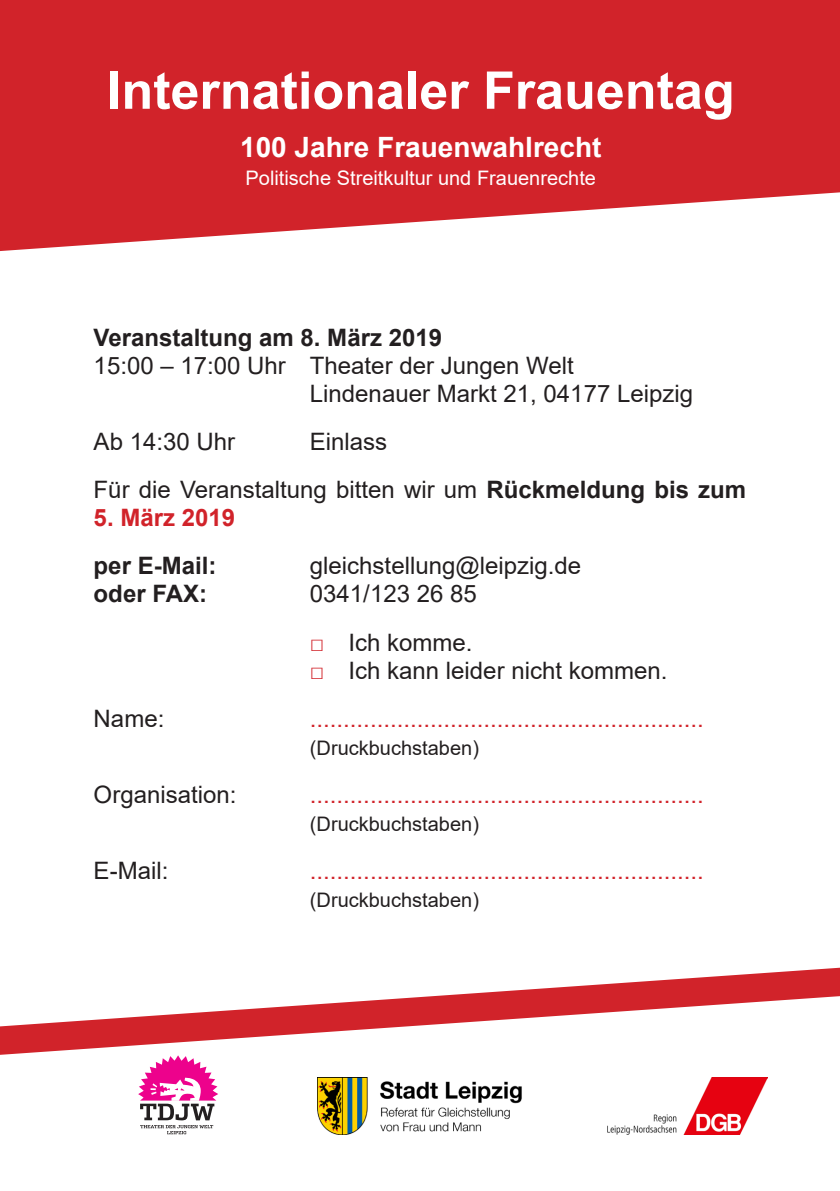
<style>
.page{position:relative;width:840px;height:1191px;background:#fff}
.page>*{position:absolute;margin:0;border:0;box-sizing:border-box;transform-origin:0 0}
.t1{font:700 52px "Arial";color:#fff}
.t2{font:700 28px "Arial";color:#fff}
.t3{font:24px "Arial";color:#231f20}
.t4{font:24px "Arial";color:#d1232a}
.t5{font:700 24px "Arial";color:#231f20}
.t6{font:700 24px "Arial";color:#d1232a}
.t7{font:20px "Arial";color:#231f20}
.t8{font:20px "Arial";color:#fff}
.s1{font-weight:700}
.s2{font-weight:700;color:#d1232a}
.s3{color:#d1232a}
</style>
<div class="page">
<svg style="left:0;top:0;width:839px;height:251px;background:#d63c42"></svg>
<svg style="left:0;top:967px;width:839px;height:87px"></svg>
<img style="left:317px;top:1077px;width:205px;height:57px">
<svg style="left:138px;top:1055px;width:80px;height:79px"></svg>
<img style="left:607px;top:1077px;width:160px;height:57px">
<p class="t1" style="left:107px;top:54px;width:629px">Internationaler Frauentag</p>
<p class="t2" style="left:240px;top:127px;width:363px">100 Jahre Frauenwahlrecht</p>
<p class="t8" style="left:245px;top:164px;width:352px">Politische Streitkultur und Frauenrechte</p>
<p class="t5" style="left:94px;top:321px;width:350px">Veranstaltung am 8. März 2019</p>
<p class="t3" style="left:94px;top:349px;width:481px">15:00 – 17:00 Uhr Theater der Jungen Welt</p>
<p class="t3" style="left:310px;top:377px;width:384px">Lindenauer Markt 21, 04177 Leipzig</p>
<p class="t3" style="left:94px;top:425px;width:143px">Ab 14:30 Uhr</p>
<p class="t3" style="left:310px;top:425px;width:79px">Einlass</p>
<p class="t3" style="left:94px;top:473px;width:653px">Für die Veranstaltung bitten wir um <span class="s1">Rückmeldung bis zum</span></p>
<p class="t6" style="left:94px;top:501px;width:143px">5. März 2019</p>
<p class="t5" style="left:94px;top:549px;width:124px">per E-Mail:</p>
<p class="t3" style="left:310px;top:549px;width:273px">gleichstellung@leipzig.de</p>
<p class="t5" style="left:94px;top:577px;width:115px">oder FAX:</p>
<p class="t3" style="left:310px;top:577px;width:168px">0341/123 26 85</p>
<p class="t3" style="left:310px;top:625px;width:164px"><span class="s2">□</span> Ich komme.</p>
<p class="t3" style="left:310px;top:653px;width:359px"><span class="s3">□</span> Ich kann leider nicht kommen.</p>
<p class="t3" style="left:94px;top:701px;width:72px">Name:</p>
<p class="t4" style="left:310px;top:701px;width:395px">...........................................................</p>
<p class="t7" style="left:310px;top:733px;width:170px">(Druckbuchstaben)</p>
<p class="t3" style="left:94px;top:777px;width:144px">Organisation:</p>
<p class="t4" style="left:310px;top:777px;width:395px">...........................................................</p>
<p class="t7" style="left:310px;top:809px;width:170px">(Druckbuchstaben)</p>
<p class="t3" style="left:94px;top:853px;width:76px">E-Mail:</p>
<p class="t4" style="left:310px;top:853px;width:395px">...........................................................</p>
<p class="t7" style="left:310px;top:885px;width:170px">(Druckbuchstaben)</p>
</div>
